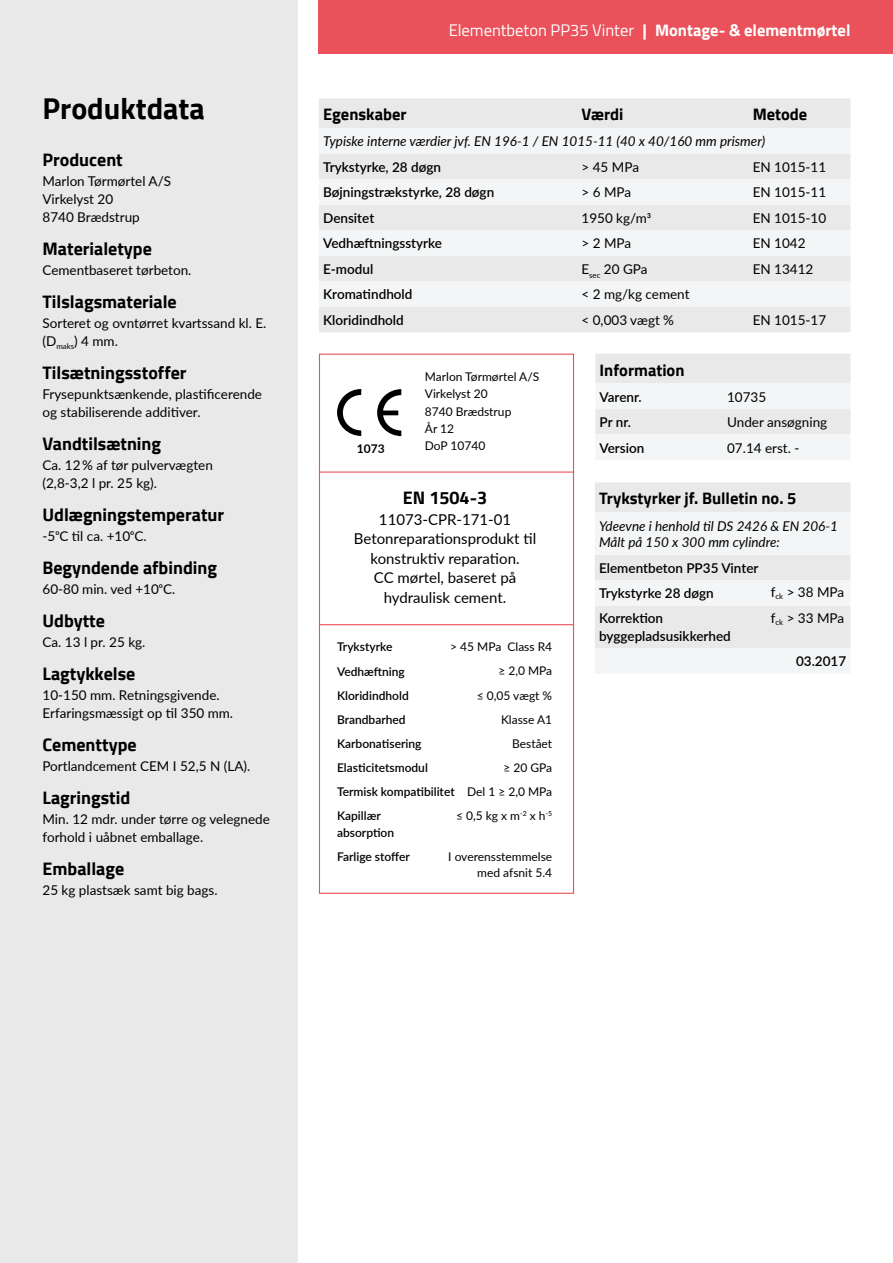
<style>
.page{position:relative;width:893px;height:1263px;background:#fff}
.page>*{position:absolute;margin:0;border:0;box-sizing:border-box;transform-origin:0 0}
.t1{font:700 30px "Cairo";color:#000}
.t2{font:700 18px "Cairo";color:#000}
.t3{font:700 16.5px "Cairo";color:#000}
.t4{font:700 16.5px "Cairo";color:#fff}
.t5{font:15px/19.5px "Lato";color:#000;text-align:center}
.t6{font:13.5px/18px "Lato";color:#000}
.t7{font:600 13.5px/25.5px "Lato";color:#000}
.t8{font:italic 13.5px/15.6px "Lato";color:#000}
.t9{font:12px/24.2px "Lato";color:#000;text-align:right}
.t10{font:600 12px/24.2px "Lato";color:#000}
.t11{font:700 12px "Lato";color:#000}
.s1{font-weight:400}
</style>
<div class="page">
<div style="left:0;top:0;width:298px;height:1263px;background:#e9e9ea"></div>
<div style="left:319px;top:0;width:574px;height:53px;background:#ea515a"></div>
<div style="left:319px;top:354px;width:255px;height:540px;border:1px solid #ea515a"></div>
<svg style="left:595px;top:354px;width:255px;height:106px"></svg>
<svg style="left:337px;top:389px;width:24px;height:47px"></svg>
<svg style="left:377px;top:389px;width:24px;height:47px"></svg>
<hr style="left:319px;top:471px;width:254px;height:2px;background:#ea515a">
<hr style="left:319px;top:624px;width:254px;height:1px;background:#ea515a">
<div style="left:319px;top:98px;width:531px;height:234px;background:#e9e9ea"></div>
<svg style="left:319px;top:128px;width:531px;height:179px;fill:#f4f5f6"></svg>
<svg style="left:595px;top:482px;width:255px;height:191px"></svg>
<h1 class="t1" style="left:43px;top:91px;width:164px">Produktdata</h1>
<h2 class="t2" style="left:43px;top:149px;width:82px">Producent</h2>
<p class="t6" style="left:43px;top:172px;width:130px">Marlon Tørmørtel A/S<br>Virkelyst 20<br>8740 Brædstrup</p>
<h2 class="t2" style="left:43px;top:238px;width:111px">Materialetype</h2>
<p class="t6" style="left:43px;top:261px;width:150px">Cementbaseret tørbeton.</p>
<h2 class="t2" style="left:43px;top:291px;width:136px">Tilslagsmateriale</h2>
<p class="t6" style="left:43px;top:314px;width:225px">Sorteret og ovntørret kvartssand kl. E. (D<sub>maks</sub>) 4 mm.</p>
<h2 class="t2" style="left:43px;top:362px;width:146px">Tilsætningsstoffer</h2>
<p class="t6" style="left:43px;top:385px;width:221px">Frysepunktsænkende, plastificerende og stabiliserende additiver.</p>
<h2 class="t2" style="left:43px;top:433px;width:120px">Vandtilsætning</h2>
<p class="t6" style="left:43px;top:456px;width:172px">Ca. 12 % af tør pulvervægten (2,8-3,2 l pr. 25 kg).</p>
<h2 class="t2" style="left:43px;top:504px;width:183px">Udlægningstemperatur</h2>
<p class="t6" style="left:43px;top:527px;width:106px">-5oC til ca. +10oC.</p>
<h2 class="t2" style="left:43px;top:557px;width:176px">Begyndende afbinding</h2>
<p class="t6" style="left:43px;top:580px;width:134px">60-80 min. ved +10oC.</p>
<h2 class="t2" style="left:43px;top:610px;width:64px">Udbytte</h2>
<p class="t6" style="left:43px;top:633px;width:104px">Ca. 13 l pr. 25 kg.</p>
<h2 class="t2" style="left:43px;top:663px;width:94px">Lagtykkelse</h2>
<p class="t6" style="left:43px;top:686px;width:192px">10-150 mm. Retningsgivende.<br>Erfaringsmæssigt op til 350 mm.</p>
<h2 class="t2" style="left:43px;top:734px;width:96px">Cementtype</h2>
<p class="t6" style="left:43px;top:757px;width:209px">Portlandcement CEM I 52,5 N (LA).</p>
<h2 class="t2" style="left:43px;top:787px;width:89px">Lagringstid</h2>
<p class="t6" style="left:43px;top:810px;width:229px">Min. 12 mdr. under tørre og velegnede forhold i uåbnet emballage.</p>
<h2 class="t2" style="left:43px;top:858px;width:83px">Emballage</h2>
<p class="t6" style="left:43px;top:881px;width:177px">25 kg plastsæk samt big bags.</p>
<p class="t4" style="left:449px;top:21px;width:403px"><span class="s1">Elementbeton PP35 Vinter</span> | Montage- &amp; elementmørtel</p>
<p class="t3" style="left:323px;top:105px;width:85px">Egenskaber</p>
<p class="t3" style="left:581px;top:105px;width:43px">Værdi</p>
<p class="t3" style="left:753px;top:105px;width:56px">Metode</p>
<p class="t8" style="left:323px;top:133px;width:444px">Typiske interne værdier jvf. EN 196-1 / EN 1015-11 (40 x 40/160 mm prismer)</p>
<p class="t7" style="left:323px;top:154px;width:119px">Trykstyrke, 28 døgn</p>
<p class="t6" style="left:581px;top:157px;width:59px">&gt; 45 MPa</p>
<p class="t6" style="left:753px;top:157px;width:75px">EN 1015-11</p>
<p class="t7" style="left:323px;top:179px;width:173px">Bøjningstrækstyrke, 28 døgn</p>
<p class="t6" style="left:581px;top:183px;width:51px">&gt; 6 MPa</p>
<p class="t6" style="left:753px;top:183px;width:75px">EN 1015-11</p>
<p class="t7" style="left:323px;top:205px;width:53px">Densitet</p>
<p class="t6" style="left:581px;top:208px;width:71px">1950 kg/m3</p>
<p class="t6" style="left:753px;top:208px;width:75px">EN 1015-10</p>
<p class="t7" style="left:323px;top:230px;width:120px">Vedhæftningsstyrke</p>
<p class="t6" style="left:581px;top:234px;width:51px">&gt; 2 MPa</p>
<p class="t6" style="left:753px;top:234px;width:54px">EN 1042</p>
<p class="t7" style="left:323px;top:256px;width:52px">E-modul</p>
<p class="t6" style="left:581px;top:259px;width:68px">E<sub>sec</sub> 20 GPa</p>
<p class="t6" style="left:753px;top:259px;width:62px">EN 13412</p>
<p class="t7" style="left:323px;top:281px;width:91px">Kromatindhold</p>
<p class="t6" style="left:581px;top:285px;width:110px">&lt; 2 mg/kg cement</p>
<p class="t7" style="left:323px;top:307px;width:82px">Kloridindhold</p>
<p class="t6" style="left:581px;top:311px;width:94px">&lt; 0,003 vægt %</p>
<p class="t6" style="left:753px;top:311px;width:75px">EN 1015-17</p>
<p class="t11" style="left:357px;top:439px;width:29px">1073</p>
<p class="t9" style="left:425px;top:368px;width:116px;line-height:17.2px;text-align:left">Marlon Tørmørtel A/S<br>Virkelyst 20<br>8740 Brædstrup<br>År 12<br>DoP 10740</p>
<h2 class="t2" style="left:403px;top:487px;width:86px">EN 1504-3</h2>
<p class="t5" style="left:354px;top:509px;width:184px">11073-CPR-171-01<br>Betonreparationsprodukt til konstruktiv reparation.<br>CC mørtel, baseret på hydraulisk cement.</p>
<p class="t10" style="left:337px;top:634px;width:119px">Trykstyrke<br>Vedhæftning<br>Kloridindhold<br>Brandbarhed<br>Karbonatisering<br>Elasticitetsmodul<br>Termisk kompatibilitet<br>Kapillær</p>
<p class="t10" style="left:337px;top:820px;width:74px">absorption<br>Farlige stoffer</p>
<p class="t9" style="left:450px;top:634px;width:104px">&gt; 45 MPa Class R4 ≥ 2,0 MPa<br>≤ 0,05 vægt %<br>Klasse A1<br>Bestået<br>≥ 20 GPa<br>Del 1 ≥ 2,0 MPa<br>≤ 0,5 kg x m<sup>-2</sup> x h<sup>-5</sup></p>
<p class="t9" style="left:448px;top:848px;width:106px;line-height:16.5px">I overensstemmelse med afsnit 5.4</p>
<p class="t3" style="left:600px;top:360px;width:86px">Information</p>
<p class="t7" style="left:600px;top:383px;width:44px">Varenr.</p>
<p class="t6" style="left:727px;top:387px;width:41px">10735</p>
<p class="t7" style="left:600px;top:409px;width:33px">Pr nr.</p>
<p class="t6" style="left:727px;top:413px;width:102px">Under ansøgning</p>
<p class="t7" style="left:600px;top:434px;width:46px">Version</p>
<p class="t6" style="left:727px;top:438px;width:74px">07.14 erst. -</p>
<p class="t3" style="left:599px;top:489px;width:199px">Trykstyrker jf. Bulletin no. 5</p>
<p class="t8" style="left:599px;top:518px;width:240px">Ydeevne i henhold til DS 2426 &amp; EN 206-1<br>Målt på 150 x 300 mm cylindre:</p>
<p class="t7" style="left:599px;top:555px;width:161px">Elementbeton PP35 Vinter<br>Trykstyrke 28 døgn</p>
<p class="t6" style="left:771px;top:583px;width:75px">f<sub>ck</sub> &gt; 38 MPa</p>
<p class="t7" style="left:599px;top:609px;width:133px;line-height:18px">Korrektion byggepladsusikkerhed</p>
<p class="t6" style="left:771px;top:608px;width:75px">f<sub>ck</sub> &gt; 33 MPa</p>
<p class="t7" style="left:796px;top:648px;width:52px">03.2017</p>
</div>
